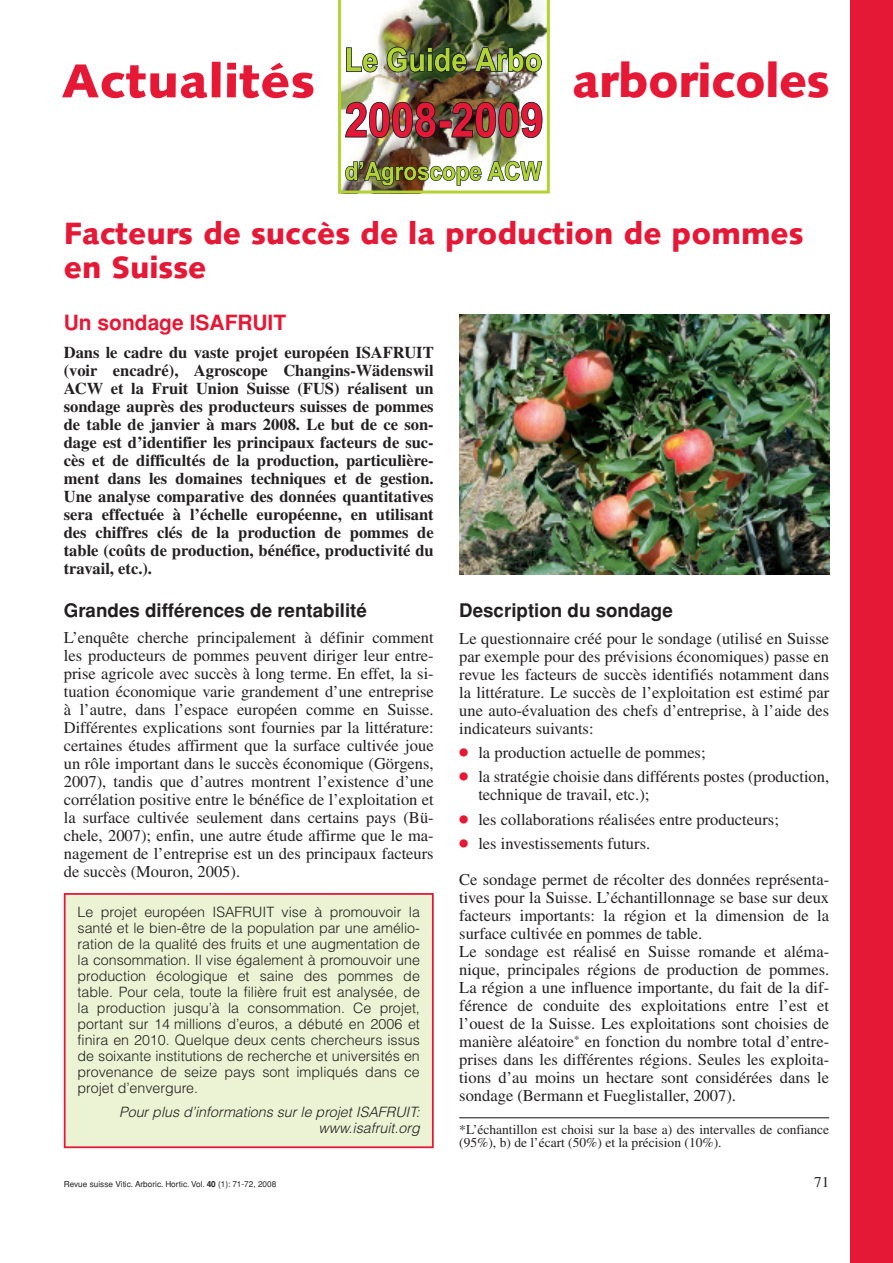
<style>
.page{position:relative;width:893px;height:1263px;background:#fff}
.page>*{position:absolute;margin:0;border:0;box-sizing:border-box;transform-origin:0 0}
.t1{font:900 47.4px "Syntax";letter-spacing:-.01em;color:#e51836}
.t2{font:900 47.4px "Syntax";letter-spacing:.01em;color:#e51836;scale:1.06 1}
.t3{font:900 30.75px/34px "Syntax";color:#e51836}
.t4{font:700 21px "Helvetica";color:#e51836}
.t5{font:700 18.75px "Helvetica";color:#231f20}
.t6{font:16.5px/18px "Times";color:#231f20}
.t7{font:700 16.5px/18px "Times";color:#231f20;text-align:justify}
.t8{font:15px "Times";color:#231f20}
.t9{font:300 14.25px/15.9px "Helvetica";color:#231f20;text-align:justify}
.t10{font:italic 300 14.25px/15.9px "Helvetica";color:#231f20;text-align:right}
.t11{font:13.5px/13.8px "Times";color:#231f20}
.t12{font:8.25px "Helvetica";color:#231f20}
.s1{font-family:"Universal Newswith Comm Pi";color:#e51836}
.s2{font-weight:700}
</style>
<div class="page">
<div style="left:850px;top:0;width:43px;height:1263px;background:#e51836"></div>
<img style="left:338px;top:0;width:212px;height:194px">
<img style="left:459px;top:315px;width:370px;height:259px">
<div style="left:66px;top:895px;width:366px;height:251px;background:#ecf3d4"></div>
<div style="left:64px;top:893px;width:370px;height:255px;border:2px solid #e51836"></div>
<hr style="left:459px;top:1117px;width:370px;height:1px;background:#231f20">
<h1 class="t2" style="left:62px;top:62px;width:240px">Actualités</h1>
<h1 class="t1" style="left:572px;top:62px;width:259px">arboricoles</h1>
<h2 class="t3" style="left:64px;top:219px;width:741px">Facteurs de succès de la production de pommes en Suisse</h2>
<p class="t4" style="left:64px;top:310px;width:224px">Un sondage ISAFRUIT</p>
<p class="t7" style="left:64px;top:345px;width:371px">Dans le cadre du vaste projet européen ISAFRUIT (voir encadré), Agroscope Changins-Wädenswil ACW et la Fruit Union Suisse (FUS) réalisent un sondage auprès des producteurs suisses de pommes de table de janvier à mars 2008. Le but de ce son&shy;dage est d’identifier les principaux facteurs de suc&shy;cès et de difficultés de la production, particulière&shy;ment dans les domaines techniques et de gestion.<br>Une analyse comparative des données quantitatives sera effectuée à l’échelle européenne, en utilisant des chiffres clés de la production de pommes de table (coûts de production, bénéfice, productivité du travail, etc.).</p>
<p class="t5" style="left:64px;top:599px;width:305px">Grandes différences de rentabilité</p>
<p class="t6" style="left:64px;top:631px;width:371px;text-align:justify">L’enquête cherche principalement à définir comment les producteurs de pommes peuvent diriger leur entre&shy;prise agricole avec succès à long terme. En effet, la si&shy;tuation économique varie grandement d’une entreprise à l’autre, dans l’espace européen comme en Suisse.<br>Différentes explications sont fournies par la littérature: certaines études affirment que la surface cultivée joue un rôle important dans le succès économique (Görgens, 2007), tandis que d’autres montrent l’existence d’une corrélation positive entre le bénéfice de l’exploitation et la surface cultivée seulement dans certains pays (Bü&shy;chele, 2007); enfin, une autre étude affirme que le ma&shy;nagement de l’entreprise est un des principaux facteurs de succès (Mouron, 2005).</p>
<p class="t9" style="left:78px;top:904px;width:344px">Le projet européen ISAFRUIT vise à promouvoir la santé et le bien-être de la population par une amélio&shy;ration de la qualité des fruits et une augmentation de la consommation. Il vise également à promouvoir une production écologique et saine des pommes de table. Pour cela, toute la filière fruit est analysée, de la production jusqu’à la consommation. Ce projet, portant sur 14 millions d’euros, a débuté en 2006 et finira en 2010. Quelque deux cents chercheurs issus de soixante institutions de recherche et universités en provenance de seize pays sont impliqués dans ce projet d’envergure.</p>
<p class="t10" style="left:119px;top:1104px;width:302px">Pour plus d’informations sur le projet ISAFRUIT: www.isafruit.org</p>
<p class="t5" style="left:459px;top:600px;width:215px">Description du sondage</p>
<p class="t6" style="left:459px;top:631px;width:371px;text-align:justify">Le questionnaire créé pour le sondage (utilisé en Suisse par exemple pour des prévisions économiques) passe en revue les facteurs de succès identifiés notamment dans la littérature. Le succès de l’exploitation est estimé par une auto-évaluation des chefs d’entreprise, à l’aide des indicateurs suivants:</p>
<p class="t6" style="left:459px;top:745px;width:248px"><span class="s1">●</span> la production actuelle de pommes;</p>
<p class="t6" style="left:478px;top:769px;width:352px;text-indent:-19px"><span class="s1">●</span> la stratégie choisie dans différents postes (production, technique de travail, etc.);</p>
<p class="t6" style="left:459px;top:812px;width:321px"><span class="s1">●</span> les collaborations réalisées entre producteurs;</p>
<p class="t6" style="left:459px;top:827px;width:371px;line-height:36px"><span class="s1">●</span> les investissements futurs.<br>Ce sondage permet de récolter des données représenta-</p>
<p class="t6" style="left:459px;top:890px;width:371px">tives pour la Suisse. L’échantillonnage se base sur deux facteurs importants: la région et la dimension de la surface cultivée en pommes de table.<br>Le sondage est réalisé en Suisse romande et aléma&shy;nique, principales régions de production de pommes.<br>La région a une influence importante, du fait de la dif&shy;férence de conduite des exploitations entre l’est et l’ouest de la Suisse. Les exploitations sont choisies de manière aléatoire<sup>*</sup> en fonction du nombre total d’entre&shy;prises dans les différentes régions. Seules les exploita&shy;tions d’au moins un hectare sont considérées dans le sondage (Bermann et Fueglistaller, 2007).</p>
<p class="t11" style="left:459px;top:1123px;width:371px">*L’échantillon est choisi sur la base a) des intervalles de confiance (95%), b) de l’écart (50%) et la précision (10%).</p>
<p class="t12" style="left:64px;top:1179px;width:214px">Revue suisse Vitic. Arboric. Hortic. Vol. <span class="s2">40</span> (1): 71-72, 2008</p>
<p class="t8" style="left:814px;top:1176px;width:16px">71</p>
</div>
